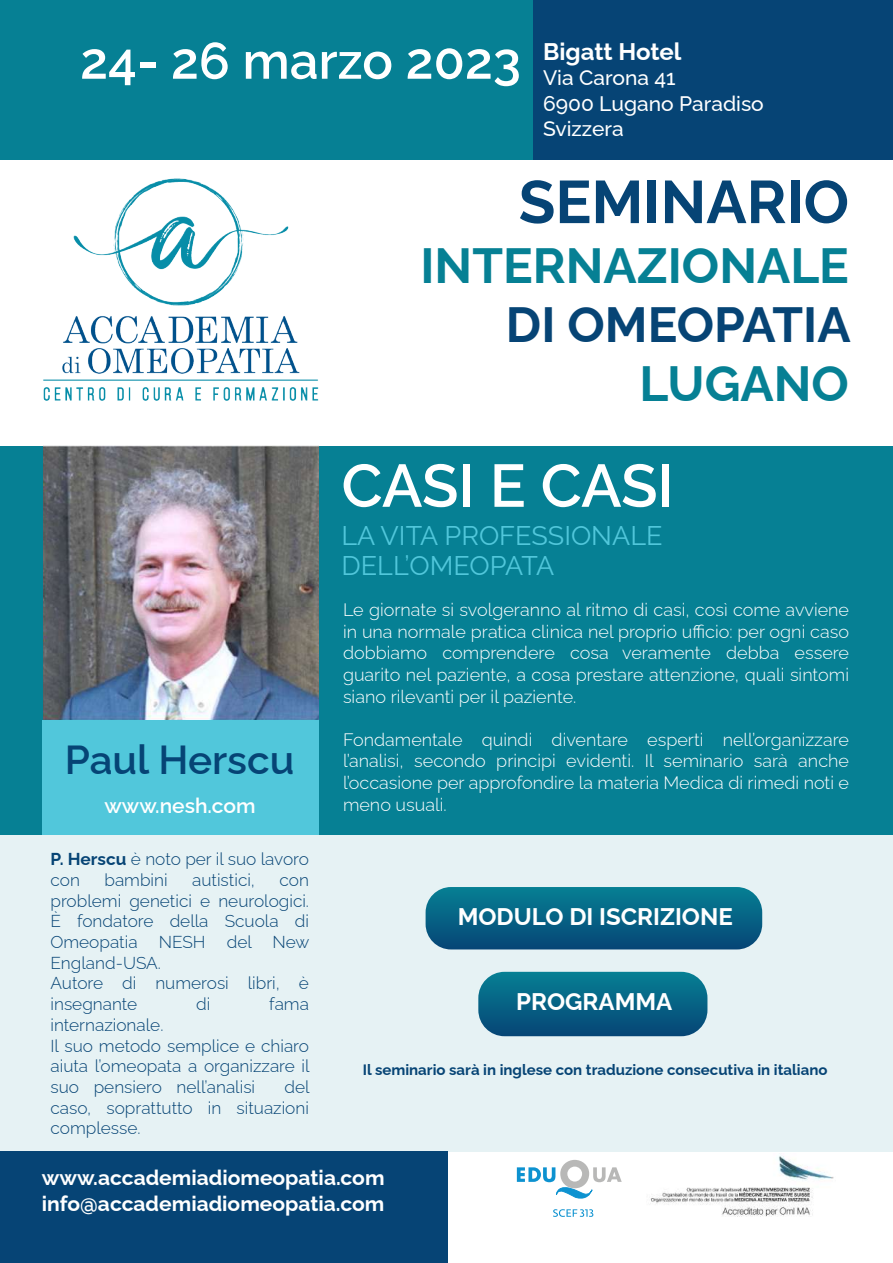
<style>
.page{position:relative;width:893px;height:1263px;background:#fff}
.page>*{position:absolute;margin:0;border:0;box-sizing:border-box;transform-origin:0 0}
.t1{font:700 60px "Raleway";color:#064475}
.t2{font:600 60px "Raleway";letter-spacing:-.01em;color:#fff}
.t3{font:600 51px "Raleway";color:#fff}
.t4{font:700 49.5px "Raleway";color:#068094}
.t5{font:700 49.5px "Raleway";color:#064475}
.t6{font:600 40.5px "Raleway";color:#064475}
.t7{font:27px/30px "Raleway";color:#51c7db}
.t8{font:700 24px "Raleway";color:#fff}
.t9{font:700 21px/25.2px "Raleway";color:#fff}
.t10{font:500 21px/25.2px "Raleway";color:#fff}
.t11{font:600 21px "Raleway";color:#fff}
.t12{font:300 18px/21.6px "Raleway";color:#fff;text-align:justify}
.t13{font:300 17.25px/20.7px "Raleway";color:#064475}
.t14{font:700 15px "Raleway";color:#064475}
.s1{font-weight:700}
</style>
<div class="page">
<div style="left:0;top:835px;width:893px;height:316px;background:#e6f2f4"></div>
<svg style="left:426px;top:887px;width:336px;height:62px;background:#0b6587"></svg>
<svg style="left:478px;top:972px;width:229px;height:64px;background:#0e6788"></svg>
<div style="left:0;top:446px;width:893px;height:389px;background:#068094"></div>
<img style="left:43px;top:178px;width:276px;height:268px">
<svg style="left:517px;top:1160px;width:105px;height:39px"></svg>
<svg style="left:553px;top:1209px;width:40px;height:8px"></svg>
<img style="left:650px;top:1156px;width:184px;height:61px">
<img style="left:43px;top:446px;width:275px;height:275px">
<div style="left:0;top:0;width:534px;height:160px;background:#068094"></div>
<div style="left:533px;top:0;width:360px;height:160px;background:#064475"></div>
<div style="left:42px;top:721px;width:276px;height:114px;background:#51c7db"></div>
<div style="left:0;top:1151px;width:448px;height:112px;background:#064475"></div>
<h2 class="t3" style="left:80px;top:20px;width:603px">24- 26 marzo 2023 <sup>Bigatt</sup> <sup>Hotel</sup></h2>
<p class="t10" style="left:543px;top:63px;width:222px">Via Carona 41<br>6900 Lugano Paradiso<br>Svizzera</p>
<h1 class="t1" style="left:519px;top:154px;width:332px">SEMINARIO</h1>
<h3 class="t4" style="left:420px;top:226px;width:430px">INTERNAZIONALE</h3>
<h3 class="t5" style="left:506px;top:285px;width:346px">DI OMEOPATIA</h3>
<h3 class="t4" style="left:640px;top:344px;width:211px">LUGANO</h3>
<h1 class="t2" style="left:341px;top:438px;width:334px">CASI E CASI</h1>
<h3 class="t7" style="left:341px;top:517px;width:323px">LA VITA PROFESSIONALE<br>DELL’OMEOPATA</h3>
<p class="t12" style="left:343px;top:597px;width:508px">Le giornate si svolgeranno al ritmo di casi, così come avviene in una normale pratica clinica nel proprio ufficio: per ogni caso dobbiamo comprendere cosa veramente debba essere guarito nel paziente, a cosa prestare attenzione, quali sintomi siano rilevanti per il paziente.</p>
<p class="t12" style="left:343px;top:727px;width:507px">Fondamentale quindi diventare esperti nell’organizzare l’analisi, secondo principi evidenti. Il seminario sarà anche l’occasione per approfondire la materia Medica di rimedi noti e meno usuali.</p>
<h3 class="t6" style="left:65px;top:727px;width:231px">Paul Herscu</h3>
<p class="t11" style="left:104px;top:789px;width:153px">www.nesh.com</p>
<p class="t13" style="left:50px;top:847px;width:260px"><span class="s1">P. Herscu</span> è noto per il suo lavoro con</p>
<p class="t13" style="left:104px;top:867px;width:65px">bambini</p>
<p class="t13" style="left:192px;top:867px;width:64px">autistici,</p>
<p class="t13" style="left:50px;top:867px;width:260px;text-indent:229px">con problemi genetici e neurologici.<br>È fondatore della Scuola di<br>Omeopatia NESH del New<br>England-USA.<br>Autore di numerosi libri, è insegnante</p>
<h3 class="t8" style="left:458px;top:897px;width:277px">MODULO DI ISCRIZIONE</h3>
<h3 class="t8" style="left:516px;top:983px;width:158px">PROGRAMMA</h3>
<p class="t13" style="left:196px;top:992px;width:16px">di</p>
<p class="t13" style="left:269px;top:992px;width:41px">fama</p>
<p class="t13" style="left:50px;top:1012px;width:261px">internazionale.<br>Il suo metodo semplice e chiaro aiuta l’omeopata a organizzare il suo pensiero nell’analisi</p>
<p class="t14" style="left:363px;top:1058px;width:466px">Il seminario sarà in inglese con traduzione consecutiva in italiano</p>
<p class="t13" style="left:50px;top:1074px;width:261px;text-align:justify;text-indent:234px">del caso, soprattutto in situazioni complesse.</p>
<p class="t9" style="left:42px;top:1163px;width:344px">www.accademiadiomeopatia.com info@accademiadiomeopatia.com</p>
</div>
